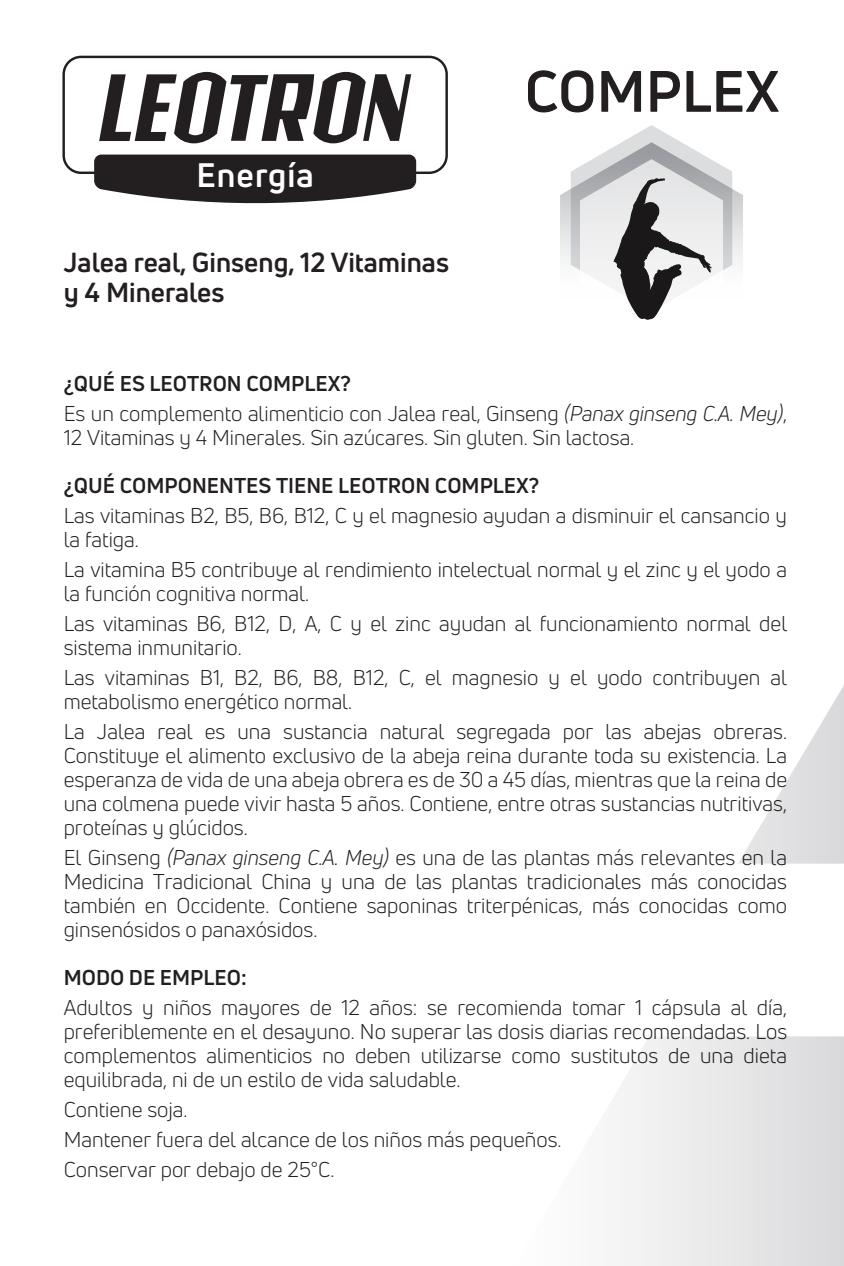
<style>
.page{position:relative;width:844px;height:1266px;background:#fff}
.page>*{position:absolute;margin:0;border:0;box-sizing:border-box;transform-origin:0 0}
.t1{font:700 57px "Uni Neue";color:#231f20}
.t2{font:700 33.3px "Uni Neue";letter-spacing:.03em;color:#fff}
.t3{font:700 27px/30px "Uni Neue";color:#231f20}
.t4{font:21px/24px "Uni Neue";color:#231f20}
.t5{font:700 21px "Uni Neue";color:#231f20}
.s1{font-weight:700}
.s2{font-style:italic}
</style>
<div class="page">
<svg style="left:616px;top:687px;width:227px;height:578px"></svg>
<div style="left:62px;top:56px;width:386px;height:118px;border:2px solid #231f20;border-radius:17px"></div>
<svg style="left:99px;top:72px;width:312px;height:71px"></svg>
<svg style="left:94px;top:154px;width:322px;height:50px"></svg>
<svg style="left:560px;top:125px;width:182px;height:195px"></svg>
<h2 class="t2" style="left:196px;top:154px;width:119px">Energía</h2>
<p class="t3" style="left:64px;top:247px;width:387px">Jalea real, Ginseng, 12 Vitaminas y 4 Minerales</p>
<h1 class="t1" style="left:524px;top:56px;width:256px">COMPLEX</h1>
<p class="t4" style="left:64px;top:368px;width:724px;line-height:30px"><span class="s1">¿QUÉ ES LEOTRON COMPLEX?<br></span>Es un complemento alimenticio con Jalea real, Ginseng <span class="s2">(Panax ginseng C.A. Mey)</span>,</p>
<p class="t4" style="left:64px;top:425px;width:572px">12 Vitaminas y 4 Minerales. Sin azúcares. Sin gluten. Sin lactosa.</p>
<p class="t5" style="left:64px;top:472px;width:477px">¿QUÉ COMPONENTES TIENE LEOTRON COMPLEX?</p>
<p class="t4" style="left:64px;top:503px;width:724px">Las vitaminas B2, B5, B6, B12, C y el magnesio ayudan a disminuir el cansancio y la fatiga.</p>
<p class="t4" style="left:64px;top:557px;width:724px">La vitamina B5 contribuye al rendimiento intelectual normal y el zinc y el yodo a la función cognitiva normal.</p>
<p class="t4" style="left:64px;top:611px;width:724px">Las vitaminas B6, B12, D, A, C y el zinc ayudan al funcionamiento normal del sistema inmunitario.</p>
<p class="t4" style="left:64px;top:665px;width:724px">Las vitaminas B1, B2, B6, B8, B12, C, el magnesio y el yodo contribuyen al metabolismo energético normal.</p>
<p class="t4" style="left:64px;top:719px;width:724px;text-align:justify">La Jalea real es una sustancia natural segregada por las abejas obreras.<br>Constituye el alimento exclusivo de la abeja reina durante toda su existencia. La esperanza de vida de una abeja obrera es de 30 a 45 días, mientras que la reina de una colmena puede vivir hasta 5 años. Contiene, entre otras sustancias nutritivas, proteínas y glúcidos.</p>
<p class="t4" style="left:64px;top:845px;width:724px;text-align:justify">El Ginseng <span class="s2">(Panax ginseng C.A. Mey)</span> es una de las plantas más relevantes en la Medicina Tradicional China y una de las plantas tradicionales más conocidas también en Occidente. Contiene saponinas triterpénicas, más conocidas como ginsenósidos o panaxósidos.</p>
<p class="t5" style="left:64px;top:964px;width:185px">MODO DE EMPLEO:</p>
<p class="t4" style="left:64px;top:995px;width:724px;text-align:justify">Adultos y niños mayores de 12 años: se recomienda tomar 1 cápsula al día, preferiblemente en el desayuno. No superar las dosis diarias recomendadas. Los complementos alimenticios no deben utilizarse como sustitutos de una dieta equilibrada, ni de un estilo de vida saludable.</p>
<p class="t4" style="left:64px;top:1094px;width:499px;line-height:30px">Contiene soja.<br>Mantener fuera del alcance de los niños más pequeños.<br>Conservar por debajo de 25°C.</p>
</div>
